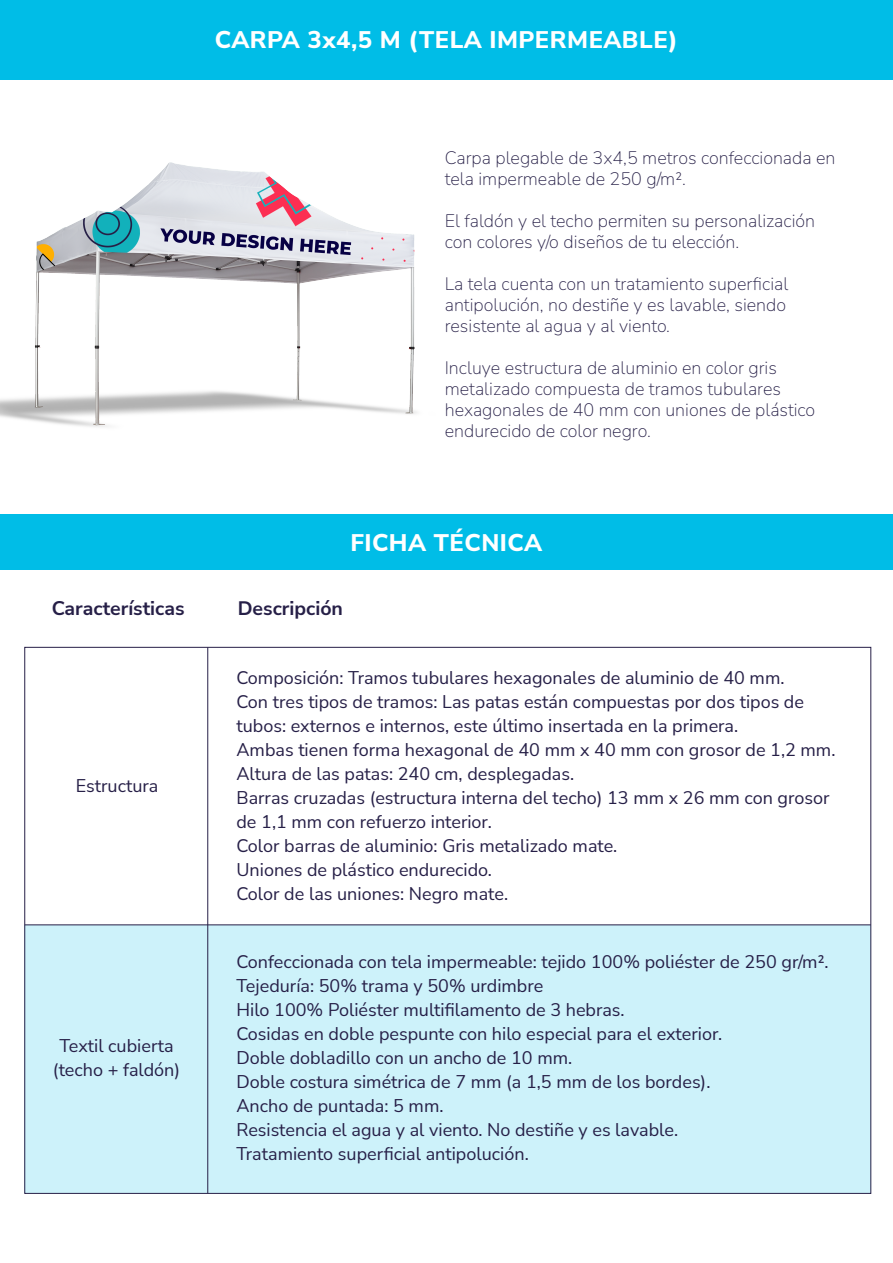
<style>
.page{position:relative;width:893px;height:1263px;background:#fff}
.page>*{position:absolute;margin:0;border:0;box-sizing:border-box;transform-origin:0 0}
.t1{font:800 24px "Nunito Sans";letter-spacing:.02em;color:#fff}
.t2{font:700 19.5px "Nunito Sans";color:#261f47}
.t3{font:18px/24px "Nunito Sans";color:#261f47}
.t4{font:200 18px/21px "Nunito";color:#261f47}
</style>
<div class="page">
<div style="left:0;top:0;width:893px;height:80px;background:#00bde7"></div>
<div style="left:0;top:514px;width:893px;height:56px;background:#00bde7"></div>
<div style="left:25px;top:925px;width:846px;height:268px;background:#cdf2fa"></div>
<hr style="left:25px;top:924px;width:846px;height:1px;background:#261f47">
<hr style="left:207px;top:647px;width:1px;height:546px;background:#261f47">
<img style="left:0;top:162px;width:417px;height:265px">
<h1 class="t1" style="left:215px;top:23px;width:464px">CARPA 3x4,5 M (TELA IMPERMEABLE)</h1>
<p class="t4" style="left:445px;top:147px;width:392px">Carpa plegable de 3x4,5 metros confeccionada en tela impermeable de 250 g/m².</p>
<p class="t4" style="left:445px;top:210px;width:372px">El faldón y el techo permiten su personalización con colores y/o diseños de tu elección.</p>
<p class="t4" style="left:445px;top:273px;width:345px">La tela cuenta con un tratamiento superficial antipolución, no destiñe y es lavable, siendo resistente al agua y al viento.</p>
<p class="t4" style="left:445px;top:357px;width:372px">Incluye estructura de aluminio en color gris metalizado compuesta de tramos tubulares hexagonales de 40 mm con uniones de plástico endurecido de color negro.</p>
<h1 class="t1" style="left:350px;top:525px;width:193px">FICHA TÉCNICA</h1>
<p class="t2" style="left:52px;top:595px;width:134px">Características</p>
<p class="t2" style="left:238px;top:595px;width:107px">Descripción</p>
<p class="t3" style="left:76px;top:773px;width:84px">Estructura</p>
<p class="t3" style="left:53px;top:1033px;width:129px;text-align:center">Textil cubierta (techo + faldón)</p>
<p class="t3" style="left:236px;top:665px;width:600px">Composición: Tramos tubulares hexagonales de aluminio de 40 mm.<br>Con tres tipos de tramos: Las patas están compuestas por dos tipos de tubos: externos e internos, este último insertada en la primera.<br>Ambas tienen forma hexagonal de 40 mm x 40 mm con grosor de 1,2 mm.<br>Altura de las patas: 240 cm, desplegadas.<br>Barras cruzadas (estructura interna del techo) 13 mm x 26 mm con grosor de 1,1 mm con refuerzo interior.<br>Color barras de aluminio: Gris metalizado mate.<br>Uniones de plástico endurecido.<br>Color de las uniones: Negro mate.</p>
<p class="t3" style="left:236px;top:949px;width:594px">Confeccionada con tela impermeable: tejido 100% poliéster de 250 gr/m².<br>Tejeduría: 50% trama y 50% urdimbre<br>Hilo 100% Poliéster multifilamento de 3 hebras.<br>Cosidas en doble pespunte con hilo especial para el exterior.<br>Doble dobladillo con un ancho de 10 mm.<br>Doble costura simétrica de 7 mm (a 1,5 mm de los bordes).<br>Ancho de puntada: 5 mm.<br>Resistencia el agua y al viento. No destiñe y es lavable.<br>Tratamiento superficial antipolución.</p>
</div>
